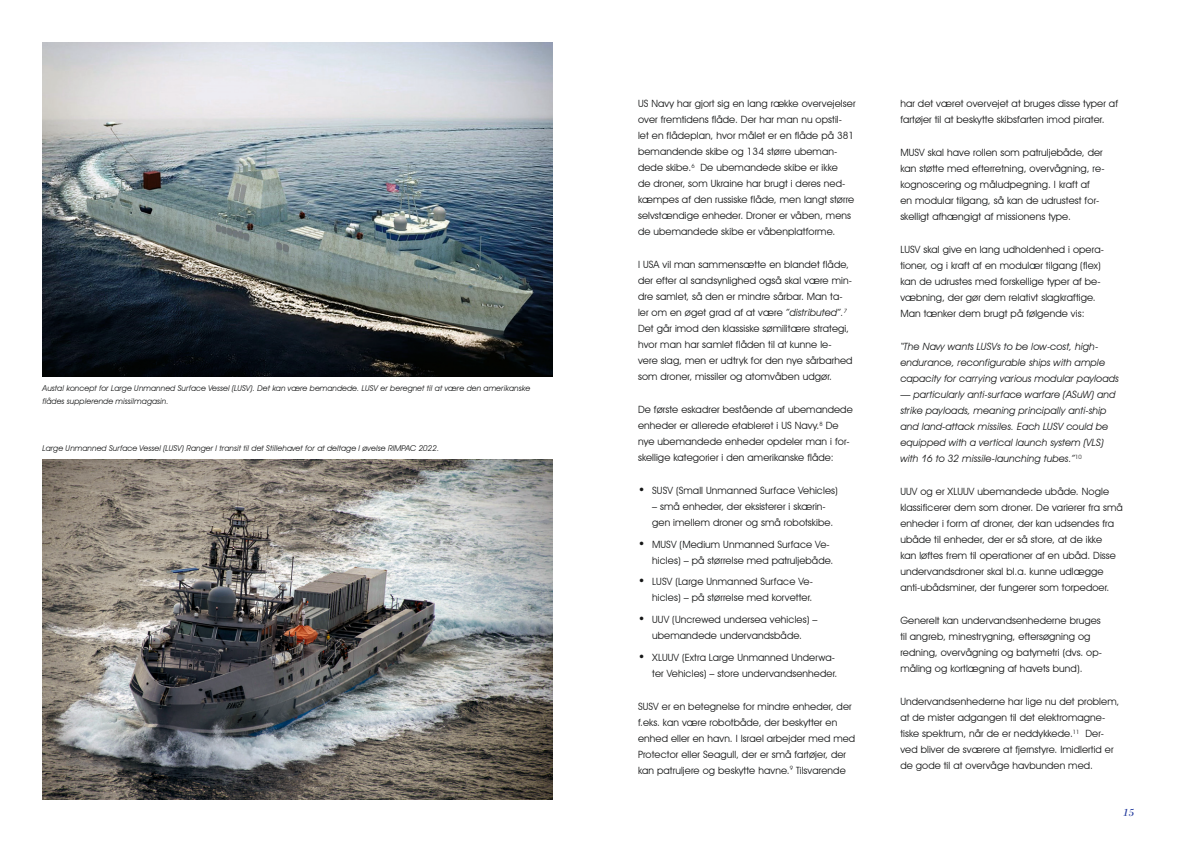
<style>
.page{position:relative;width:1191px;height:842px;background:#fff}
.page>*{position:absolute;margin:0;border:0;box-sizing:border-box;transform-origin:0 0}
.t1{font:italic 11px "Bodoni Std";color:#273e9f}
.t2{font:10px/16px "Avant Garde IT Cby BT";letter-spacing:.01em;color:#151616}
.t3{font:italic 10px/16px "Avant Garde IT Cby BT";letter-spacing:.01em;color:#151616}
.t4{font:italic 8px/13px "Avant Garde IT Cby BT";letter-spacing:.01em;color:#151616}
.s1{font-style:italic}
.s2{font-size:12px}
</style>
<div class="page">
<img style="left:43px;top:459px;width:510px;height:340px">
<img style="left:43px;top:43px;width:510px;height:334px">
<p class="t4" style="left:43px;top:381px;width:489px">Austal koncept for Large Unmanned Surface Vessel (LUSV). Det kan være bemandede. LUSV er beregnet til at være den amerikanske flådes supplerende missilmagasin.</p>
<p class="t4" style="left:43px;top:441px;width:398px">Large Unmanned Surface Vessel (LUSV) Ranger I transit til det Stillehavet for at deltage I øvelse RIMPAC 2022.</p>
<p class="t2" style="left:638px;top:95px;width:219px">US Navy har gjort sig en lang række overvejelser over fremtidens flåde. Der har man nu opstil-<br>let en flådeplan, hvor målet er en flåde på 381 bemandende skibe og 134 større ubeman&shy;dede skibe.<sup>6</sup> De ubemandede skibe er ikke<br>de droner, som Ukraine har brugt i deres ned&shy;kæmpes af den russiske flåde, men langt større selvstændige enheder. Droner er våben, mens de ubemandede skibe er våbenplatforme.</p>
<p class="t2" style="left:638px;top:256px;width:216px">I USA vil man sammensætte en blandet flåde, der efter al sandsynlighed også skal være min&shy;dre samlet, så den er mindre sårbar. Man ta&shy;ler om en øget grad af at være <span class="s1">”distributed”.</span><sup>7<br></sup>Det går imod den klassiske sømilitære strategi, hvor man har samlet flåden til at kunne le&shy;vere slag, men er udtryk for den nye sårbarhed som droner, missiler og atomvåben udgør.</p>
<p class="t2" style="left:638px;top:401px;width:216px">De første eskadrer bestående af ubemandede enheder er allerede etableret i US Navy.<sup>8</sup> De nye ubemandede enheder opdeler man i for&shy;skellige kategorier i den amerikanske flåde:</p>
<p class="t2" style="left:638px;top:482px;width:201px"><span class="s2">•</span> SUSV (Small Unmanned Surface Vehicles)</p>
<p class="t2" style="left:652px;top:498px;width:182px">– små enheder, der eksisterer i skærin&shy;gen imellem droner og små robotskibe.</p>
<p class="t2" style="left:652px;top:536px;width:183px;text-indent:-14px"><span class="s2">•</span> MUSV (Medium Unmanned Surface Ve&shy;hicles) – på størrelse med patruljebåde.</p>
<p class="t2" style="left:638px;top:574px;width:176px;text-align:right"><span class="s2">•</span> LUSV (Large Unmanned Surface Ve&shy;hicles) – på størrelse med korvetter.</p>
<p class="t2" style="left:638px;top:611px;width:181px;text-align:center"><span class="s2">•</span> UUV (Uncrewed undersea vehicles) – ubemandede undervandsbåde.</p>
<p class="t2" style="left:638px;top:649px;width:201px;text-align:right"><span class="s2">•</span> XLUUV (Extra Large Unmanned Underwa&shy;ter Vehicles) – store undervandsenheder.</p>
<p class="t2" style="left:638px;top:698px;width:219px">SUSV er en betegnelse for mindre enheder, der f.eks. kan være robotbåde, der beskytter en enhed eller en havn. I Israel arbejder med med Protector eller Seagull, der er små fartøjer, der kan patruljere og beskytte havne.<sup>9</sup> Tilsvarende</p>
<p class="t2" style="left:900px;top:95px;width:219px">har det været overvejet at bruges disse typer af fartøjer til at beskytte skibsfarten imod pirater.</p>
<p class="t2" style="left:900px;top:144px;width:206px">MUSV skal have rollen som patruljebåde, der kan støtte med efterretning, overvågning, re&shy;kognoscering og måludpegning. I kraft af<br>en modular tilgang, så kan de udrustest for&shy;skelligt afhængigt af missionens type.</p>
<p class="t2" style="left:900px;top:241px;width:205px">LUSV skal give en lang udholdenhed i opera&shy;tioner, og i kraft af en modulær tilgang (flex) kan de udrustes med forskellige typer af be&shy;væbning, der gør dem relativt slagkraftige.<br>Man tænker dem brugt på følgende vis:</p>
<p class="t3" style="left:900px;top:338px;width:220px">“The Navy wants LUSVs to be low-cost, high&shy;endurance, reconfigurable ships with ample capacity for carrying various modular payloads</p>
<p class="t3" style="left:900px;top:386px;width:216px">— particularly anti-surface warfare (ASuW) and strike payloads, meaning principally anti-ship and land-attack missiles. Each LUSV could be equipped with a vertical launch system (VLS) with 16 to 32 missile-launching tubes.”<sup>10</sup></p>
<p class="t2" style="left:900px;top:483px;width:224px">UUV og er XLUUV ubemandede ubåde. Nogle klassificerer dem som droner. De varierer fra små enheder i form af droner, der kan udsendes fra ubåde til enheder, der er så store, at de ikke<br>kan løftes frem til operationer af en ubåd. Disse undervandsdroner skal bl.a. kunne udlægge anti-ubådsminer, der fungerer som torpedoer.</p>
<p class="t2" style="left:900px;top:612px;width:203px">Generelt kan undervandsenhederne bruges til angreb, minestrygning, eftersøgning og redning, overvågning og batymetri (dvs. op&shy;måling og kortlægning af havets bund).</p>
<p class="t2" style="left:900px;top:693px;width:221px">Undervandsenhederne har lige nu det problem, at de mister adgangen til det elektromagne&shy;tiske spektrum, når de er neddykkede.<sup>11</sup> Der&shy;ved bliver de sværere at fjernstyre. Imidlertid er de gode til at overvåge havbunden med.</p>
<p class="t1" style="left:1123px;top:805px;width:13px">15</p>
</div>
